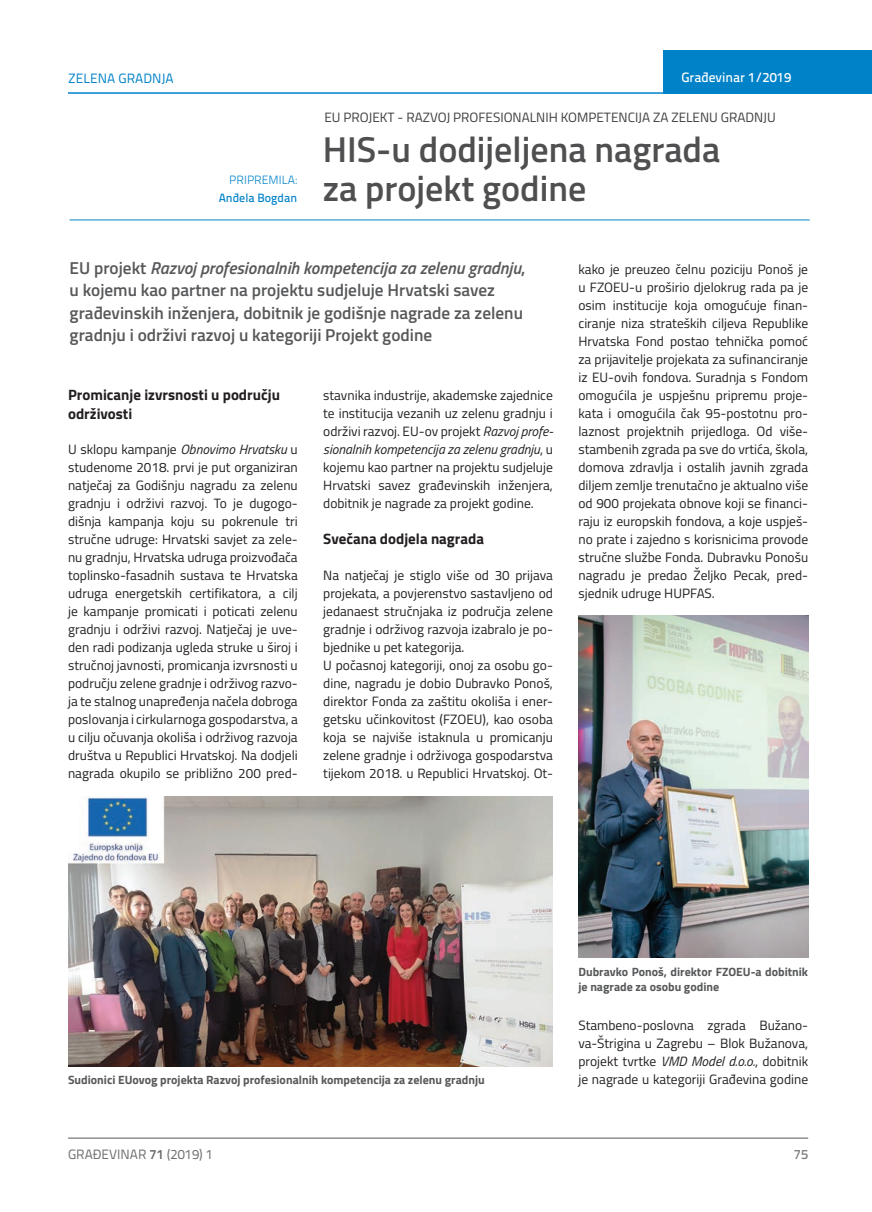
<style>
.page{position:relative;width:872px;height:1212px;background:#fff}
.page>*{position:absolute;margin:0;border:0;box-sizing:border-box;transform-origin:0 0}
.t1{font:600 36px/39px "Titillium";color:#4f4f51}
.t2{font:600 17.25px/22.5px "Titillium";color:#57585a}
.t3{font:700 15px/19.5px "Titillium";color:#231f20}
.t4{font:13.5px/18px "Titillium";color:#231f20;text-align:justify}
.t5{font:13.5px "Titillium";color:#3e3e3f}
.t6{font:13.5px "Titillium Text 22 L";color:#6c6d70}
.t7{font:500 13.5px "Titillium Text 22 L";color:#fff}
.t8{font:13.5px "Titillium Text 22 L";color:#0082c8}
.t9{font:500 13.5px "Titillium Text 22 L";color:#787a7d}
.t10{font:700 12px/15px "Titillium";color:#57585a}
.t11{font:500 12px "Titillium Text 22 L";color:#0082c8}
.t12{font:300 12px "Titillium Text 22 L";color:#0082c8}
.s1{font-style:italic}
.s2{font-weight:700}
</style>
<div class="page">
<div style="left:663px;top:50px;width:209px;height:44px;background:#0082c8"></div>
<hr style="left:68px;top:92px;width:804px;height:2px;background:#0082c8">
<hr style="left:68px;top:1138px;width:740px;height:1px;background:#57585a">
<hr style="left:70px;top:220px;width:739px;height:1px;background:#0082c8">
<img style="left:68px;top:796px;width:485px;height:270px">
<img style="left:578px;top:616px;width:230px;height:342px">
<p class="t8" style="left:68px;top:68px;width:107px">ZELENA GRADNJA</p>
<p class="t7" style="left:681px;top:67px;width:111px">Građevinar 1/2019</p>
<p class="t12" style="left:229px;top:171px;width:69px">PRIPREMILA:</p>
<p class="t11" style="left:219px;top:188px;width:80px">Anđela Bogdan</p>
<p class="t5" style="left:324px;top:107px;width:453px">EU PROJEKT - RAZVOJ PROFESIONALNIH KOMPETENCIJA ZA ZELENU GRADNJU</p>
<h1 class="t1" style="left:323px;top:128px;width:399px">HIS-u dodijeljena nagrada za projekt godine</h1>
<p class="t2" style="left:70px;top:256px;width:457px">EU projekt <span class="s1">Razvoj profesionalnih kompetencija za zelenu gradnju</span>, u kojemu kao partner na projektu sudjeluje Hrvatski savez građevinskih inženjera, dobitnik je godišnje nagrade za zelenu gradnju i održivi razvoj u kategoriji Projekt godine</p>
<p class="t3" style="left:68px;top:384px;width:213px">Promicanje izvrsnosti u području održivosti</p>
<p class="t4" style="left:68px;top:439px;width:231px">U sklopu kampanje <span class="s1">Obnovimo Hrvatsku</span> u studenome 2018. prvi je put organiziran natječaj za Godišnju nagradu za zelenu gradnju i održivi razvoj. To je dugogo&shy;dišnja kampanja koju su pokrenule tri stručne udruge: Hrvatski savjet za zele&shy;nu gradnju, Hrvatska udruga proizvođača toplinsko-fasadnih sustava te Hrvatska udruga energetskih certifikatora, a cilj je kampanje promicati i poticati zelenu gradnju i održivi razvoj. Natječaj je uve&shy;den radi podizanja ugleda struke u široj i stručnoj javnosti, promicanja izvrsnosti u području zelene gradnje i održivog razvo&shy;ja te stalnog unapređenja načela dobroga poslovanja i cirkularnoga gospodarstva, a u cilju očuvanja okoliša i održivog razvoja društva u Republici Hrvatskoj. Na dodjeli nagrada okupilo se približno 200 pred-</p>
<p class="t4" style="left:323px;top:385px;width:231px">stavnika industrije, akademske zajednice te institucija vezanih uz zelenu gradnju i održivi razvoj. EU-ov projekt <span class="s1">Razvoj profe&shy;sionalnih kompetencija za zelenu gradnju</span>, u kojemu kao partner na projektu sudjeluje Hrvatski savez građevinskih inženjera, dobitnik je nagrade za projekt godine.</p>
<p class="t3" style="left:323px;top:528px;width:162px">Svečana dodjela nagrada</p>
<p class="t4" style="left:323px;top:565px;width:231px;text-align:left">Na natječaj je stiglo više od 30 prijava projekata, a povjerenstvo sastavljeno od jedanaest stručnjaka iz područja zelene gradnje i održivog razvoja izabralo je po&shy;bjednike u pet kategorija.<br>U počasnoj kategoriji, onoj za osobu go&shy;dine, nagradu je dobio Dubravko Ponoš, direktor Fonda za zaštitu okoliša i ener&shy;getsku učinkovitost (FZOEU), kao osoba koja se najviše istaknula u promicanju zelene gradnje i održivoga gospodarstva tijekom 2018. u Republici Hrvatskoj. Ot-</p>
<p class="t4" style="left:578px;top:259px;width:231px">kako je preuzeo čelnu poziciju Ponoš je u FZOEU-u proširio djelokrug rada pa je osim institucije koja omogućuje finan&shy;ciranje niza strateških ciljeva Republike Hrvatska Fond postao tehnička pomoć za prijavitelje projekata za sufinanciranje iz EU-ovih fondova. Suradnja s Fondom omogućila je uspješnu pripremu proje&shy;kata i omogućila čak 95-postotnu pro&shy;laznost projektnih prijedloga. Od više&shy;stambenih zgrada pa sve do vrtića, škola, domova zdravlja i ostalih javnih zgrada diljem zemlje trenutačno je aktualno više od 900 projekata obnove koji se financi&shy;raju iz europskih fondova, a koje uspješ&shy;no prate i zajedno s korisnicima provode stručne službe Fonda. Dubravku Ponošu nagradu je predao Željko Pecak, pred&shy;sjednik udruge HUPFAS.</p>
<p class="t10" style="left:68px;top:1072px;width:418px">Sudionici EUovog projekta Razvoj profesionalnih kompetencija za zelenu gradnju</p>
<p class="t10" style="left:578px;top:964px;width:231px">Dubravko Ponoš, direktor FZOEU-a dobitnik je nagrade za osobu godine</p>
<p class="t4" style="left:578px;top:1016px;width:231px">Stambeno-poslovna zgrada Bužano&shy;va-Štrigina u Zagrebu – Blok Bužanova, projekt tvrtke <span class="s1">VMD Model d.o.o.</span>, dobitnik je nagrade u kategoriji Građevina godine</p>
<p class="t6" style="left:68px;top:1144px;width:146px">GRAĐEVINAR <span class="s2">71</span> (2019) 1</p>
<p class="t9" style="left:794px;top:1144px;width:16px">75</p>
</div>
